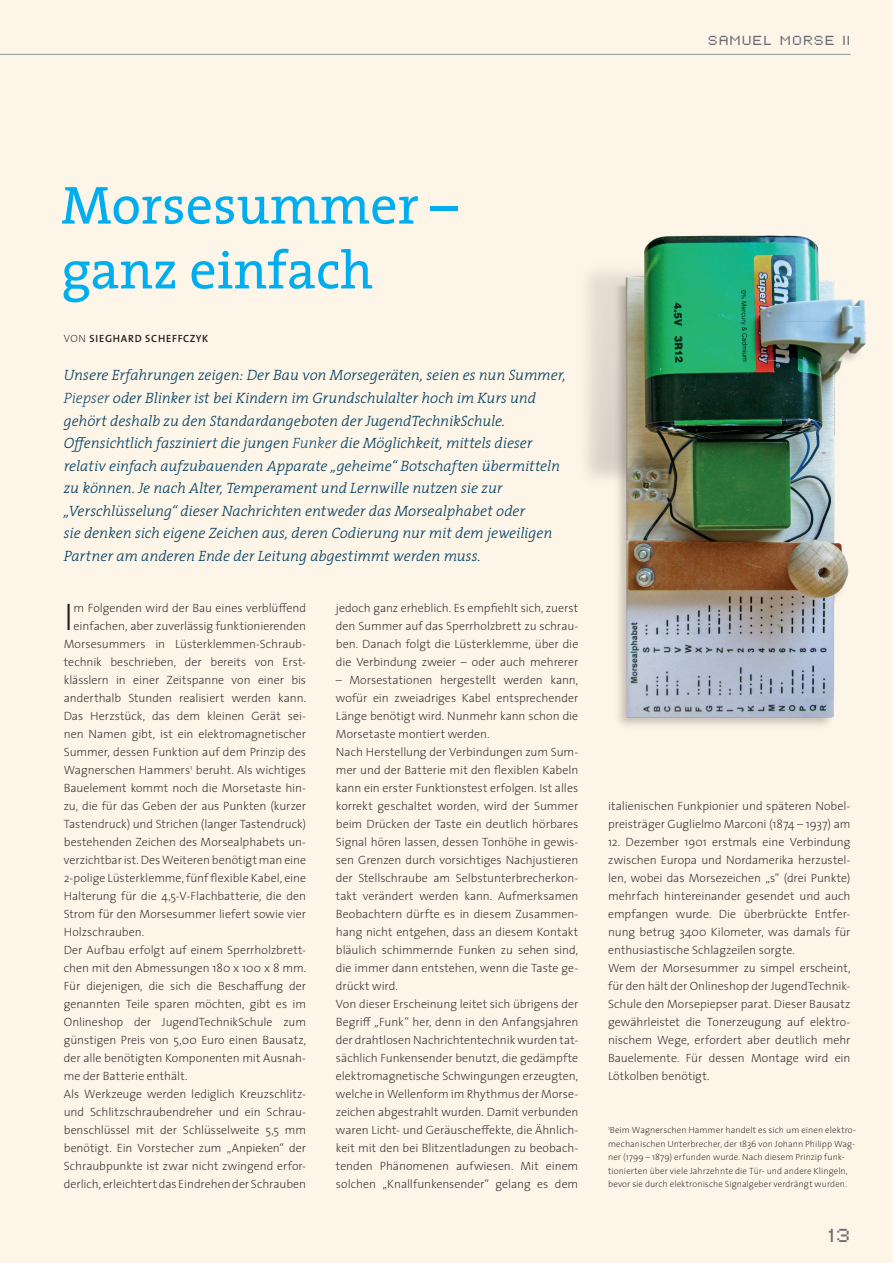
<style>
.page{position:relative;width:893px;height:1263px;background:#fef5e9}
.page>*{position:absolute;margin:0;border:0;box-sizing:border-box;transform-origin:0 0}
.t1{font:54px/64.8px "The Serif";color:#00aeef}
.t2{font:200 38.7px "The Sans";color:#231f20}
.t3{font:italic 300 15px/22.5px "The Serif";letter-spacing:-.005em;color:#003e60}
.t4{font:15px "Pixel FJ8 pt 1 Normal";color:#6c6d70}
.t5{font:200 12px/18px "The Sans";color:#231f20}
.t6{font:600 10.5px "The Sans";letter-spacing:.065em;color:#231f20}
.t7{font:10.5px "Pixel FJ8 pt 1 Normal";letter-spacing:.16em;color:#6c6d70}
.t8{font:200 9px/13.5px "The Sans";letter-spacing:.005em;color:#231f20}
.s1{font-weight:200}
</style>
<div class="page">
<hr style="left:0;top:54px;width:850px;height:1px;background:#939598">
<img style="left:587px;top:235px;width:278px;height:491px">
<p class="t7" style="left:709px;top:32px;width:143px">SAMUEL MORSE II</p>
<h1 class="t1" style="left:61px;top:171px;width:398px">Morsesummer – ganz einfach</h1>
<p class="t6" style="left:64px;top:330px;width:146px"><span class="s1">VON</span> SIEGHARD SCHEFFCZYK</p>
<p class="t3" style="left:64px;top:364px;width:503px">Unsere Erfahrungen zeigen: Der Bau von Morsegeräten, seien es nun Summer, <span class="s1">Piepser</span> oder Blinker ist bei Kindern im Grundschulalter hoch im Kurs und gehört deshalb zu den Standardangeboten der JugendTechnikSchule.<br>Offensichtlich fasziniert die jungen <span class="s1">Funker</span> die Möglichkeit, mittels dieser relativ einfach aufzubauenden Apparate „geheime“ Botschaften übermitteln zu können. Je nach Alter, Temperament und Lernwille nutzen sie zur „Verschlüsselung“ dieser Nachrichten entweder das Morsealphabet oder<br>sie denken sich eigene Zeichen aus, deren Codierung nur mit dem jeweiligen Partner am anderen Ende der Leitung abgestimmt werden muss.</p>
<h2 class="t2" style="left:64px;top:596px;width:11px">I</h2>
<p class="t5" style="left:74px;top:599px;width:234px">m Folgenden wird der Bau eines verblüffend</p>
<p class="t5" style="left:74px;top:617px;width:234px">einfachen, aber zuverlässig funktionierenden</p>
<p class="t5" style="left:64px;top:635px;width:244px">Morsesummers in Lüsterklemmen-Schraub-</p>
<p class="t5" style="left:64px;top:653px;width:244px">technik beschrieben, der bereits von Erst-</p>
<p class="t5" style="left:64px;top:671px;width:244px">klässlern in einer Zeitspanne von einer bis</p>
<p class="t5" style="left:64px;top:689px;width:244px">anderthalb Stunden realisiert werden kann.</p>
<p class="t5" style="left:64px;top:707px;width:244px">Das Herzstück, das dem kleinen Gerät sei-</p>
<p class="t5" style="left:64px;top:725px;width:244px">nen Namen gibt, ist ein elektromagnetischer</p>
<p class="t5" style="left:64px;top:743px;width:244px">Summer, dessen Funktion auf dem Prinzip des</p>
<p class="t5" style="left:64px;top:761px;width:244px">Wagnerschen Hammers<sup>1</sup> beruht. Als wichtiges</p>
<p class="t5" style="left:64px;top:779px;width:244px">Bauelement kommt noch die Morsetaste hin-</p>
<p class="t5" style="left:64px;top:797px;width:244px">zu, die für das Geben der aus Punkten (kurzer</p>
<p class="t5" style="left:64px;top:815px;width:244px">Tastendruck) und Strichen (langer Tastendruck)</p>
<p class="t5" style="left:64px;top:833px;width:244px">bestehenden Zeichen des Morsealphabets un-</p>
<p class="t5" style="left:64px;top:851px;width:244px">verzichtbar ist. Des Weiteren benötigt man eine</p>
<p class="t5" style="left:64px;top:869px;width:244px">2-polige Lüsterklemme, fünf flexible Kabel, eine</p>
<p class="t5" style="left:64px;top:887px;width:244px">Halterung für die 4,5-V-Flachbatterie, die den</p>
<p class="t5" style="left:64px;top:905px;width:244px">Strom für den Morsesummer liefert sowie vier</p>
<p class="t5" style="left:64px;top:923px;width:82px">Holzschrauben.</p>
<p class="t5" style="left:64px;top:941px;width:244px">Der Aufbau erfolgt auf einem Sperrholzbrett-</p>
<p class="t5" style="left:64px;top:959px;width:244px">chen mit den Abmessungen 180 x 100 x 8 mm.</p>
<p class="t5" style="left:64px;top:977px;width:244px">Für diejenigen, die sich die Beschaffung der</p>
<p class="t5" style="left:64px;top:995px;width:244px">genannten Teile sparen möchten, gibt es im</p>
<p class="t5" style="left:64px;top:1013px;width:244px">Onlineshop der JugendTechnikSchule zum</p>
<p class="t5" style="left:64px;top:1031px;width:244px">günstigen Preis von 5,00 Euro einen Bausatz,</p>
<p class="t5" style="left:64px;top:1049px;width:244px">der alle benötigten Komponenten mit Ausnah-</p>
<p class="t5" style="left:64px;top:1067px;width:125px">me der Batterie enthält.</p>
<p class="t5" style="left:64px;top:1085px;width:244px">Als Werkzeuge werden lediglich Kreuzschlitz-</p>
<p class="t5" style="left:64px;top:1103px;width:244px">und Schlitzschraubendreher und ein Schrau-</p>
<p class="t5" style="left:64px;top:1121px;width:244px">benschlüssel mit der Schlüsselweite 5,5 mm</p>
<p class="t5" style="left:64px;top:1139px;width:244px">benötigt. Ein Vorstecher zum „Anpieken“ der</p>
<p class="t5" style="left:64px;top:1157px;width:244px">Schraubpunkte ist zwar nicht zwingend erfor-</p>
<p class="t5" style="left:64px;top:1175px;width:244px">derlich, erleichtert das Eindrehen der Schrauben</p>
<p class="t5" style="left:336px;top:599px;width:244px;text-align:justify">jedoch ganz erheblich. Es empfiehlt sich, zuerst den Summer auf das Sperrholzbrett zu schrau&shy;ben. Danach folgt die Lüsterklemme, über die die Verbindung zweier – oder auch mehrerer</p>
<p class="t5" style="left:336px;top:671px;width:244px">– Morsestationen hergestellt werden kann, wofür ein zweiadriges Kabel entsprechender Länge benötigt wird. Nunmehr kann schon die Morsetaste montiert werden.<br>Nach Herstellung der Verbindungen zum Sum&shy;mer und der Batterie mit den flexiblen Kabeln kann ein erster Funktionstest erfolgen. Ist alles korrekt geschaltet worden, wird der Summer beim Drücken der Taste ein deutlich hörbares Signal hören lassen, dessen Tonhöhe in gewis&shy;sen Grenzen durch vorsichtiges Nachjustieren der Stellschraube am Selbstunterbrecherkon&shy;takt verändert werden kann. Aufmerksamen Beobachtern dürfte es in diesem Zusammen&shy;hang nicht entgehen, dass an diesem Kontakt bläulich schimmernde Funken zu sehen sind, die immer dann entstehen, wenn die Taste ge&shy;drückt wird.<br>Von dieser Erscheinung leitet sich übrigens der Begriff „Funk“ her, denn in den Anfangsjahren der drahtlosen Nachrichtentechnik wurden tat&shy;sächlich Funkensender benutzt, die gedämpfte elektromagnetische Schwingungen erzeugten, welche in Wellenform im Rhythmus der Morse&shy;zeichen abgestrahlt wurden. Damit verbunden waren Licht- und Geräuscheffekte, die Ähnlich&shy;keit mit den bei Blitzentladungen zu beobach&shy;tenden Phänomenen aufwiesen. Mit einem solchen „Knallfunkensender“ gelang es dem</p>
<p class="t5" style="left:608px;top:797px;width:244px">italienischen Funkpionier und späteren Nobel&shy;preisträger Guglielmo Marconi (1874 – 1937) am</p>
<p class="t5" style="left:608px;top:833px;width:244px">12. Dezember 1901 erstmals eine Verbindung zwischen Europa und Nordamerika herzustel&shy;len, wobei das Morsezeichen „s“ (drei Punkte) mehrfach hintereinander gesendet und auch empfangen wurde. Die überbrückte Entfer&shy;nung betrug 3400 Kilometer, was damals für enthusiastische Schlagzeilen sorgte.<br>Wem der Morsesummer zu simpel erscheint, für den hält der Onlineshop der JugendTechnik-Schule den Morsepiepser parat. Dieser Bausatz gewährleistet die Tonerzeugung auf elektro&shy;nischem Wege, erfordert aber deutlich mehr Bauelemente. Für dessen Montage wird ein Lötkolben benötigt.</p>
<p class="t8" style="left:608px;top:1123px;width:249px"><sup>1</sup>Beim Wagnerschen Hammer handelt es sich um einen elektro&shy;mechanischen Unterbrecher, der 1836 von Johann Philipp Wag&shy;ner (1799 – 1879) erfunden wurde. Nach diesem Prinzip funk&shy;tionierten über viele Jahrzehnte die Tür- und andere Klingeln, bevor sie durch elektronische Signalgeber verdrängt wurden.</p>
<p class="t4" style="left:829px;top:1223px;width:23px">13</p>
</div>
